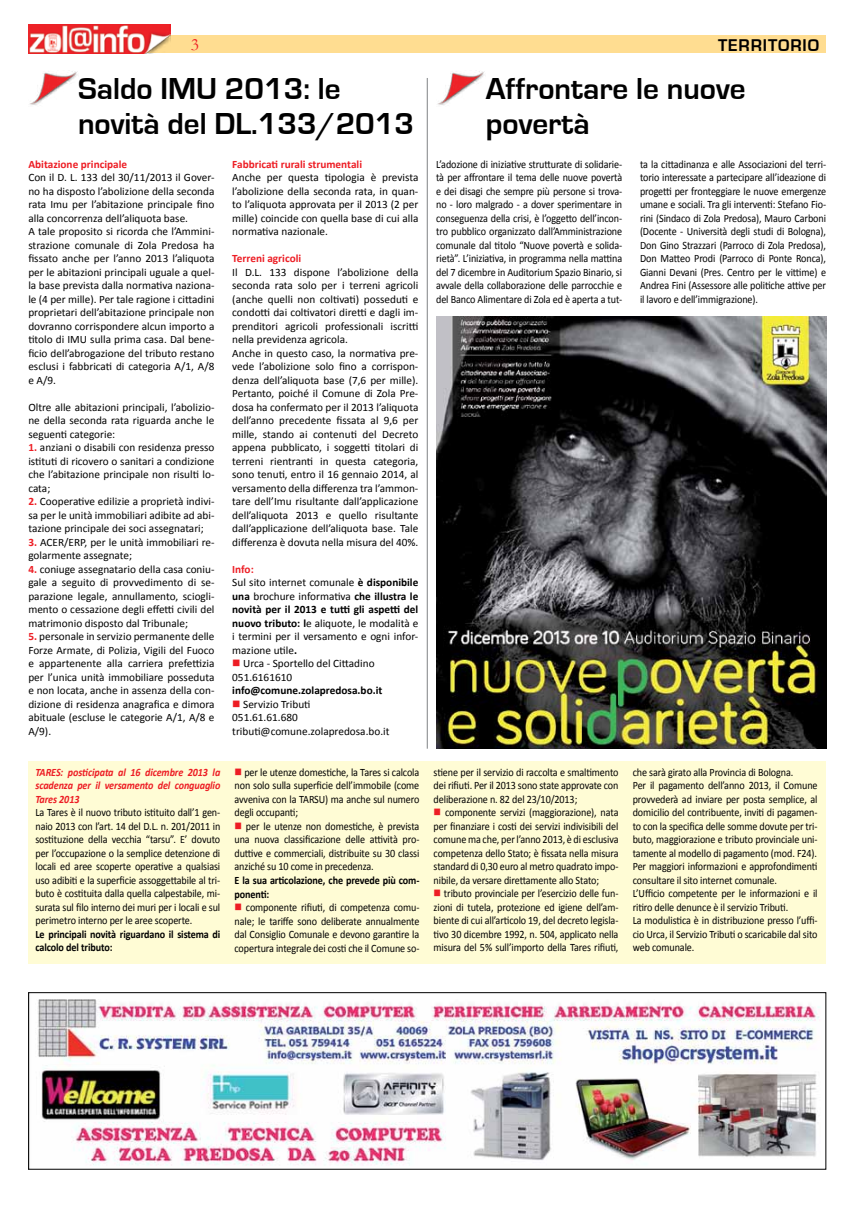
<style>
.page{position:relative;width:851px;height:1205px;background:#fff}
.page>*{position:absolute;margin:0;border:0;box-sizing:border-box;transform-origin:0 0}
.t1{font:700 31.25px/35px "Eurostile";color:#000}
.t2{font:700 17.5px "Eurostile";letter-spacing:.05em;color:#000}
.t3{font:17.5px "Garamond";color:#ed1d24}
.t4{font:11.25px/13.5px "Calibri";color:#000;text-align:justify;scale:.9 1}
.t5{font:11.25px/13.5px "Calibri";color:#000}
.t6{font:700 11.25px/13.5px "Calibri";letter-spacing:-.01em;color:#000;scale:.9 1}
.t7{font:italic 700 11.25px/13.5px "Calibri";letter-spacing:-.01em;color:#ed1d24;text-align:justify;scale:.9 1}
.t8{font:700 11.25px "Calibri";color:#ed1d24}
.t9{font:700 11.25px "Calibri";letter-spacing:-.01em;color:#000}
.s1{font-weight:700;color:#ed1d24}
.s2{font-weight:700}
.s3{color:#ed1d24}
</style>
<div class="page">
<div style="left:28px;top:35px;width:798px;height:18px;background:#ffdd91"></div>
<img style="left:28px;top:25px;width:142px;height:28px">
<img style="left:37px;top:999px;width:783px;height:167px">
<div style="left:28px;top:992px;width:798px;height:177px;border:1px solid #000"></div>
<img style="left:30px;top:71px;width:48px;height:34px">
<img style="left:438px;top:71px;width:47px;height:34px">
<img style="left:436px;top:316px;width:390px;height:433px">
<hr style="left:427px;top:78px;width:1px;height:671px;background:#808285">
<div style="left:28px;top:762px;width:798px;height:202px;background:#fffcd5"></div>
<h2 class="t3" style="left:191px;top:33px;width:10px">3</h2>
<h2 class="t2" style="left:718px;top:35px;width:102px">Territorio</h2>
<h1 class="t1" style="left:78px;top:72px;width:337px">Saldo IMU 2013: le novità del DL.133/2013</h1>
<p class="t8" style="left:28px;top:157px;width:100px">Abitazione principale</p>
<p class="t5" style="left:28px;top:171px;width:188px">Con il D. L. 133 del 30/11/2013 il Gover&shy;no ha disposto l’abolizione della seconda rata Imu per l’abitazione principale fino alla concorrenza dell’aliquota base.<br>A tale proposito si ricorda che l’Ammini&shy;strazione comunale di Zola Predosa ha fissato anche per l’anno 2013 l’aliquota per le abitazioni principali uguale a quel&shy;la base prevista dalla normativa naziona&shy;le (4 per mille). Per tale ragione i cittadini proprietari dell’abitazione principale non dovranno corrispondere alcun importo a titolo di IMU sulla prima casa. Dal bene&shy;ficio dell’abrogazione del tributo restano esclusi i fabbricati di categoria A/1, A/8 e A/9.</p>
<p class="t5" style="left:28px;top:400px;width:188px;text-align:justify">Oltre alle abitazioni principali, l’abolizio&shy;ne della seconda rata riguarda anche le seguenti categorie:</p>
<p class="t5" style="left:28px;top:441px;width:188px;text-align:justify"><span class="s1">1.</span> anziani o disabili con residenza presso istituti di ricovero o sanitari a condizione che l’abitazione principale non risulti lo&shy;cata;</p>
<p class="t5" style="left:28px;top:495px;width:188px;text-align:justify"><span class="s1">2.</span> Cooperative edilizie a proprietà indivi&shy;sa per le unità immobiliari adibite ad abi&shy;tazione principale dei soci assegnatari;</p>
<p class="t5" style="left:28px;top:535px;width:188px"><span class="s1">3.</span> ACER/ERP, per le unità immobiliari re&shy;golarmente assegnate;</p>
<p class="t5" style="left:28px;top:562px;width:188px;text-align:justify"><span class="s1">4.</span> coniuge assegnatario della casa coniu&shy;gale a seguito di provvedimento di se&shy;parazione legale, annullamento, sciogli&shy;mento o cessazione degli effetti civili del matrimonio disposto dal Tribunale;</p>
<p class="t5" style="left:28px;top:630px;width:188px;text-align:justify"><span class="s1">5.</span> personale in servizio permanente delle Forze Armate, di Polizia, Vigili del Fuoco e appartenente alla carriera prefettizia per l’unica unità immobiliare posseduta e non locata, anche in assenza della con&shy;dizione di residenza anagrafica e dimora abituale (escluse le categorie A/1, A/8 e A/9).</p>
<h1 class="t1" style="left:485px;top:72px;width:261px">Affrontare le nuove povertà</h1>
<p class="t4" style="left:436px;top:157px;width:208px">L’adozione di iniziative strutturate di solidarie&shy;tà per affrontare il tema delle nuove povertà e dei disagi che sempre più persone si trova&shy;no - loro malgrado - a dover sperimentare in conseguenza della crisi, è l’oggetto dell’incon&shy;tro pubblico organizzato dall’Amministrazione comunale dal titolo “Nuove povertà e solida&shy;rietà”. L’iniziativa, in programma nella mattina del 7 dicembre in Auditorium Spazio Binario, si avvale della collaborazione delle parrocchie e del Banco Alimentare di Zola ed è aperta a tut-</p>
<p class="t4" style="left:640px;top:157px;width:208px">ta la cittadinanza e alle Associazioni del terri&shy;torio interessate a partecipare all’ideazione di progetti per fronteggiare le nuove emergenze umane e sociali. Tra gli interventi: Stefano Fio&shy;rini (Sindaco di Zola Predosa), Mauro Carboni (Docente - Università degli studi di Bologna), Don Gino Strazzari (Parroco di Zola Predosa), Don Matteo Prodi (Parroco di Ponte Ronca), Gianni Devani (Pres. Centro per le vittime) e Andrea Fini (Assessore alle politiche attive per il lavoro e dell’immigrazione).</p>
<p class="t8" style="left:232px;top:157px;width:131px">Fabbricati rurali strumentali</p>
<p class="t5" style="left:232px;top:171px;width:188px;text-align:justify">Anche per questa tipologia è prevista l’abolizione della seconda rata, in quan&shy;to l’aliquota approvata per il 2013 (2 per mille) coincide con quella base di cui alla normativa nazionale.</p>
<p class="t8" style="left:232px;top:251px;width:71px">Terreni agricoli</p>
<p class="t5" style="left:232px;top:265px;width:188px">Il D.L. 133 dispone l’abolizione della seconda rata solo per i terreni agricoli (anche quelli non coltivati) posseduti e condotti dai coltivatori diretti e dagli im&shy;prenditori agricoli professionali iscritti nella previdenza agricola.<br>Anche in questo caso, la normativa pre&shy;vede l’abolizione solo fino a corrispon&shy;denza dell’aliquota base (7,6 per mille).<br>Pertanto, poiché il Comune di Zola Pre&shy;dosa ha confermato per il 2013 l’aliquota dell’anno precedente fissata al 9,6 per mille, stando ai contenuti del Decreto appena pubblicato, i soggetti titolari di terreni rientranti in questa categoria, sono tenuti, entro il 16 gennaio 2014, al versamento della differenza tra l’ammon&shy;tare dell’Imu risultante dall’applicazione dell’aliquota 2013 e quello risultante dall’applicazione dell’aliquota base. Tale differenza è dovuta nella misura del 40%.</p>
<p class="t5" style="left:232px;top:562px;width:188px"><span class="s1">Info:<br></span>Sul sito internet comunale <span class="s2">è disponibile una</span> brochure informativa <span class="s2">che illustra le novità per il 2013 e tutti gli aspetti del nuovo tributo: l</span>e aliquote, le modalità e i termini per il versamento e ogni infor&shy;mazione utile<span class="s2">.</span></p>
<p class="t5" style="left:232px;top:657px;width:144px"><span class="s3">■</span> Urca - Sportello del Cittadino<br>051.6161610</p>
<p class="t9" style="left:232px;top:683px;width:152px">info@comune.zolapredosa.bo.it</p>
<p class="t5" style="left:232px;top:697px;width:159px"><span class="s3">■</span> Servizio Tributi<br>051.61.61.680 tributi@comune.zolapredosa.bo.it</p>
<p class="t7" style="left:35px;top:765px;width:207px">TARES: posticipata al 16 dicembre 2013 la scadenza per il versamento del conguaglio Tares 2013</p>
<p class="t4" style="left:35px;top:806px;width:207px">La Tares è il nuovo tributo istituito dall’1 gen&shy;naio 2013 con l’art. 14 del D.L. n. 201/2011 in sostituzione della vecchia “tarsu”. E’ dovuto per l’occupazione o la semplice detenzione di locali ed aree scoperte operative a qualsiasi uso adibiti e la superficie assoggettabile al tri&shy;buto è costituita dalla quella calpestabile, mi&shy;surata sul filo interno dei muri per i locali e sul perimetro interno per le aree scoperte.</p>
<p class="t6" style="left:35px;top:927px;width:207px">Le principali novità riguardano il sistema di calcolo del tributo:</p>
<p class="t4" style="left:234px;top:765px;width:207px"><span class="s3">■</span> per le utenze domestiche, la Tares si calcola non solo sulla superficie dell’immobile (come avveniva con la TARSU) ma anche sul numero degli occupanti;</p>
<p class="t4" style="left:234px;top:819px;width:207px"><span class="s3">■</span> per le utenze non domestiche, è prevista una nuova classificazione delle attività pro&shy;duttive e commerciali, distribuite su 30 classi anziché su 10 come in precedenza.</p>
<p class="t6" style="left:234px;top:873px;width:207px">E la sua articolazione, che prevede più com&shy;ponenti:</p>
<p class="t4" style="left:234px;top:900px;width:207px"><span class="s3">■</span> componente rifiuti, di competenza comu&shy;nale; le tariffe sono deliberate annualmente dal Consiglio Comunale e devono garantire la copertura integrale dei costi che il Comune so-</p>
<p class="t4" style="left:433px;top:765px;width:207px">stiene per il servizio di raccolta e smaltimento dei rifiuti. Per il 2013 sono state approvate con deliberazione n. 82 del 23/10/2013;</p>
<p class="t4" style="left:433px;top:806px;width:207px"><span class="s3">■</span> componente servizi (maggiorazione), nata per finanziare i costi dei servizi indivisibili del comune ma che, per l’anno 2013, è di esclusiva competenza dello Stato; è fissata nella misura standard di 0,30 euro al metro quadrato impo&shy;nibile, da versare direttamente allo Stato;</p>
<p class="t4" style="left:433px;top:887px;width:207px"><span class="s3">■</span> tributo provinciale per l’esercizio delle fun&shy;zioni di tutela, protezione ed igiene dell’am&shy;biente di cui all’articolo 19, del decreto legisla&shy;tivo 30 dicembre 1992, n. 504, applicato nella misura del 5% sull’importo della Tares rifiuti,</p>
<p class="t4" style="left:632px;top:765px;width:207px;text-align:left">che sarà girato alla Provincia di Bologna.<br>Per il pagamento dell’anno 2013, il Comune provvederà ad inviare per posta semplice, al domicilio del contribuente, inviti di pagamen&shy;to con la specifica delle somme dovute per tri&shy;buto, maggiorazione e tributo provinciale uni&shy;tamente al modello di pagamento (mod. F24).<br>Per maggiori informazioni e approfondimenti consultare il sito internet comunale.<br>L’Ufficio competente per le informazioni e il ritiro delle denunce è il servizio Tributi.<br>La modulistica è in distribuzione presso l’uffi&shy;cio Urca, il Servizio Tributi o scaricabile dal sito web comunale.</p>
</div>
